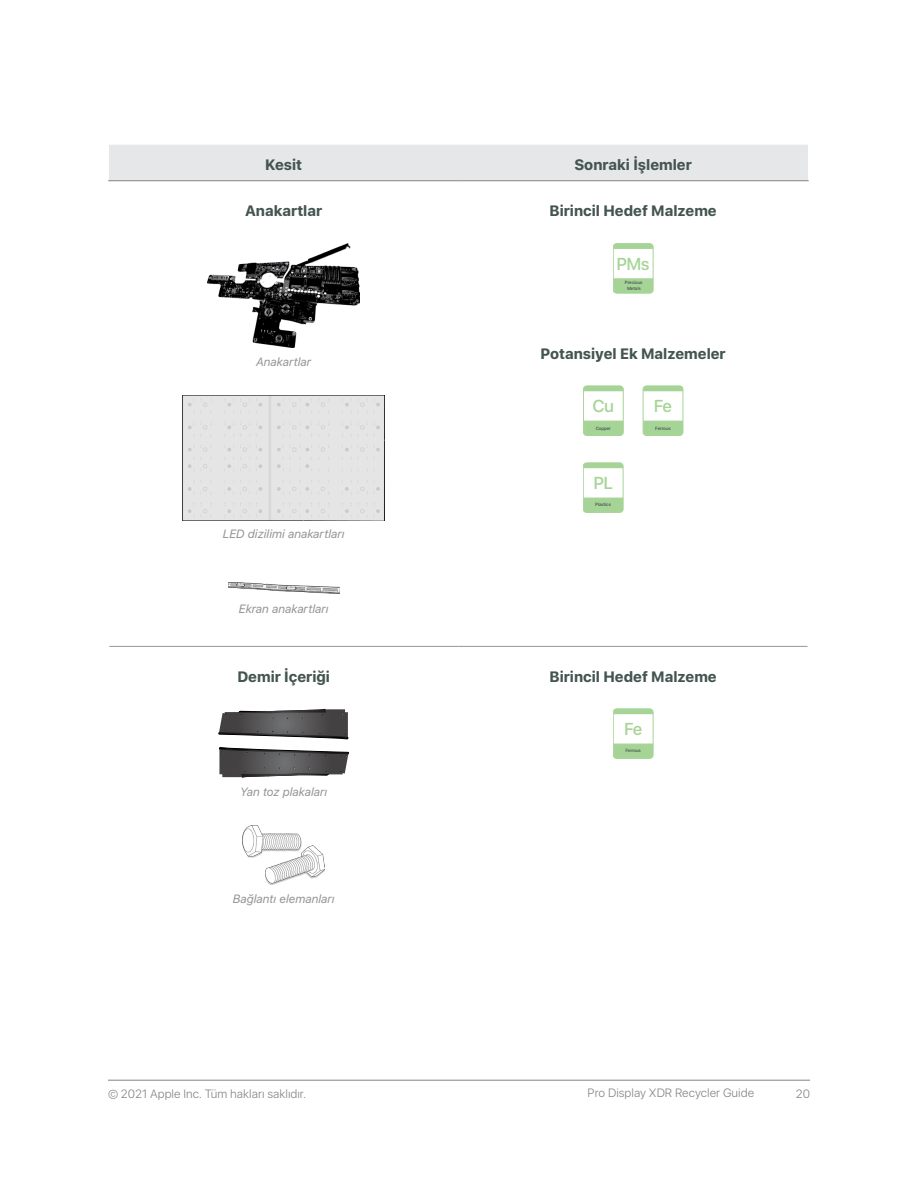
<style>
.page{position:relative;width:918px;height:1188px;background:#fff}
.page>*{position:absolute;margin:0;border:0;box-sizing:border-box;transform-origin:0 0}
.t1{font:500 17.25px "SF Hello";letter-spacing:-.04em;color:#a6d496}
.t2{font:700 15px "SF Hello";color:#435451}
.t3{font:italic 12px "SF Hello";color:#939598}
.t4{font:300 12px "SF Hello";color:#808285}
.t5{font:500 4.65px/5.7px "SF Hello";letter-spacing:-.02em;color:#425350;text-align:center}
</style>
<div class="page">
<hr style="left:108px;top:1080px;width:702px;height:1px;background:#808285">
<div style="left:109px;top:145px;width:699px;height:35px;background:#e6e7e8"></div>
<hr style="left:109px;top:646px;width:349px;height:1px;background:#939598">
<hr style="left:458px;top:646px;width:350px;height:1px;background:#939598">
<hr style="left:108px;top:180px;width:350px;height:1px;background:#808285">
<hr style="left:458px;top:180px;width:351px;height:1px;background:#808285">
<img style="left:208px;top:243px;width:152px;height:105px">
<div style="left:183px;top:396px;width:201px;height:124px;background:#e5e5e5"></div>
<img style="left:228px;top:583px;width:111px;height:11px">
<svg style="left:613px;top:278px;width:40px;height:15px"></svg>
<svg style="left:613px;top:243px;width:40px;height:6px"></svg>
<div style="left:613px;top:243px;width:40px;height:50px;border:1px solid #a6d497;border-radius:3px"></div>
<svg style="left:583px;top:420px;width:40px;height:16px"></svg>
<svg style="left:583px;top:386px;width:40px;height:6px"></svg>
<div style="left:583px;top:386px;width:40px;height:50px;border:1px solid #a6d497;border-radius:3px"></div>
<svg style="left:643px;top:420px;width:40px;height:16px"></svg>
<svg style="left:643px;top:386px;width:40px;height:6px"></svg>
<div style="left:643px;top:386px;width:40px;height:50px;border:1px solid #a6d497;border-radius:3px"></div>
<svg style="left:583px;top:497px;width:40px;height:16px"></svg>
<svg style="left:583px;top:463px;width:40px;height:6px"></svg>
<div style="left:583px;top:463px;width:40px;height:50px;border:1px solid #a6d497;border-radius:3px"></div>
<svg style="left:218px;top:709px;width:130px;height:30px;background:#646364"></svg>
<svg style="left:219px;top:747px;width:130px;height:30px;background:#656364"></svg>
<img style="left:243px;top:826px;width:82px;height:59px">
<svg style="left:613px;top:743px;width:40px;height:16px"></svg>
<svg style="left:613px;top:709px;width:40px;height:6px"></svg>
<div style="left:613px;top:709px;width:40px;height:50px;border:1px solid #a6d497;border-radius:3px"></div>
<p class="t2" style="left:265px;top:156px;width:38px">Kesit</p>
<p class="t2" style="left:574px;top:156px;width:119px">Sonraki İşlemler</p>
<p class="t2" style="left:245px;top:202px;width:79px">Anakartlar</p>
<p class="t2" style="left:550px;top:202px;width:169px">Birincil Hedef Malzeme</p>
<p class="t3" style="left:256px;top:353px;width:57px">Anakartlar</p>
<p class="t3" style="left:223px;top:525px;width:123px">LED dizilimi anakartları</p>
<p class="t3" style="left:239px;top:600px;width:91px">Ekran anakartları</p>
<p class="t2" style="left:237px;top:668px;width:94px">Demir İçeriği</p>
<p class="t3" style="left:240px;top:783px;width:89px">Yan toz plakaları</p>
<p class="t3" style="left:233px;top:890px;width:104px">Bağlantı elemanları</p>
<p class="t1" style="left:617px;top:254px;width:35px">PMs</p>
<p class="t5" style="left:625px;top:280px;width:19px">Precious<br>Metals</p>
<p class="t2" style="left:541px;top:345px;width:187px">Potansiyel Ek Malzemeler</p>
<p class="t1" style="left:593px;top:396px;width:23px">Cu</p>
<p class="t5" style="left:596px;top:425px;width:17px">Copper</p>
<p class="t1" style="left:654px;top:396px;width:20px">Fe</p>
<p class="t5" style="left:655px;top:425px;width:17px">Ferrous</p>
<p class="t1" style="left:593px;top:473px;width:21px">PL</p>
<p class="t5" style="left:595px;top:502px;width:17px">Plastics</p>
<p class="t2" style="left:550px;top:668px;width:169px">Birincil Hedef Malzeme</p>
<p class="t1" style="left:624px;top:719px;width:20px">Fe</p>
<p class="t5" style="left:625px;top:748px;width:17px">Ferrous</p>
<p class="t4" style="left:108px;top:1087px;width:200px">© 2021 Apple Inc. Tüm hakları saklıdır.</p>
<p class="t4" style="left:588px;top:1086px;width:168px">Pro Display XDR Recycler Guide</p>
<p class="t4" style="left:796px;top:1087px;width:16px">20</p>
</div>
